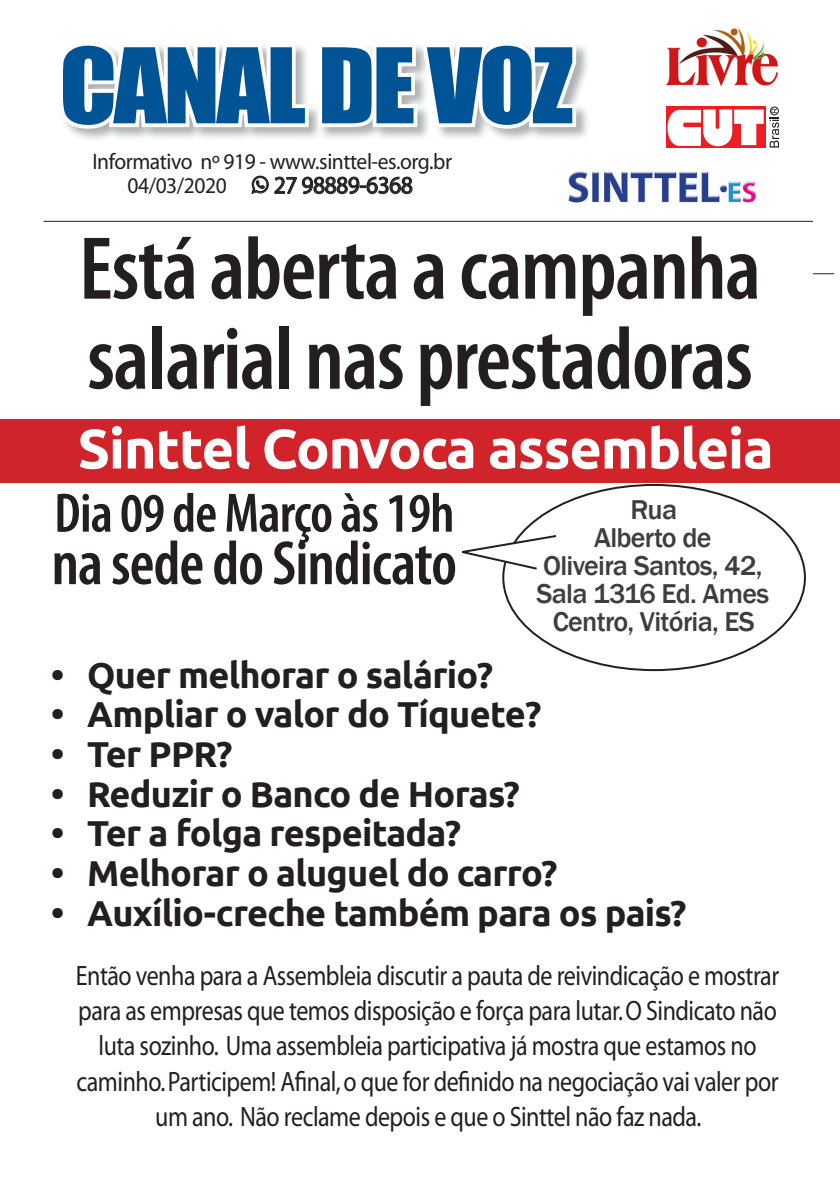
<style>
.page{position:relative;width:840px;height:1191px;background:#fff}
.page>*{position:absolute;margin:0;border:0;box-sizing:border-box;transform-origin:0 0}
.titulo_1{font:96.2px "Impact";letter-spacing:-.03em;color:#005495;scale:1.08 1}
.Título_2{font:600 condensed 90px "Myriad Pro";letter-spacing:-.015em;color:#231f20}
.Título_2-2{font:600 condensed 63px "Myriad Pro";letter-spacing:-.015em;color:#231f20}
.Título_2-3{font:600 condensed 56px "Myriad Pro";letter-spacing:-.015em;color:#231f20}
.sub_-_20{font:700 55.6px "Ubuntu";letter-spacing:-.02em;color:#fff}
.t1{font:700 36px "Ubuntu";letter-spacing:-.02em;color:#231f20}
.Boca_-_subtitulo_2{font:28px/35.2px "Myriad";letter-spacing:-.02em;color:#231f20;text-align:center;scale:.85 1}
.subtitulo2{font:500 28px/28px "Franklin Gothic";letter-spacing:-.025em;color:#3e3e3f;text-align:center}
.corpo1{font:24.6px "Myriad";letter-spacing:-.02em;color:#231f20;scale:.96 1}
.corpo1-2{font:22.4px/24.6px "Myriad";letter-spacing:-.02em;color:#231f20;scale:.96 1}
</style>
<div class="page">
<img style="left:569px;top:171px;width:187px;height:32px">
<svg style="left:813px;top:273px;width:20px;height:1px"></svg>
<hr style="left:43px;top:221px;width:769px;height:1px;background:#231f20">
<div style="left:59px;top:42px;width:531px;height:100px;background:#95979a;opacity:.75"></div>
<div style="left:665px;top:106px;width:100px;height:41px;background:#ee1d23"></div>
<svg style="left:665px;top:109px;width:98px;height:39px"></svg>
<svg style="left:769px;top:108px;width:9px;height:40px"></svg>
<div style="left:769px;top:107px;width:9px;height:8px;border:1px solid #231f20;border-radius:50%"></div>
<img style="left:666px;top:28px;width:113px;height:59px">
<div style="left:0;top:420px;width:839px;height:63px;background:#d1232a"></div>
<svg style="left:462px;top:533px;width:95px;height:38px"></svg>
<svg style="left:59px;top:42px;width:520px;height:159px"></svg>
<p class="titulo_1" style="left:59px;top:11px;width:477px">CANAL DE VOZ</p>
<p class="corpo1-2" style="left:127px;top:150px;width:339px;text-indent:-35px">Informativo nº 919 - www.sinttel-es.org.br<br>04/03/2020</p>
<p class="corpo1" style="left:273px;top:173px;width:146px">27 98889-6368</p>
<p class="Título_2" style="left:79px;top:220px;width:683px">Está aberta a campanha</p>
<p class="Título_2" style="left:87px;top:310px;width:666px">salarial nas prestadoras</p>
<p class="sub_-_20" style="left:78px;top:415px;width:697px">Sinttel Convoca assembleia</p>
<p class="Título_2-3" style="left:54px;top:482px;width:401px">Dia 09 de Março às 19h</p>
<p class="Título_2-2" style="left:52px;top:529px;width:407px">na sede do Sindicato</p>
<p class="subtitulo2" style="left:536px;top:496px;width:234px">Rua<br>Alberto de<br>Oliveira Santos, 42,<br>Sala 1316 Ed. Ames<br>Centro, Vitória, ES</p>
<p class="t1" style="left:51px;top:653px;width:443px">• Quer melhorar o salário?</p>
<p class="t1" style="left:51px;top:693px;width:491px">• Ampliar o valor do Tíquete?</p>
<p class="t1" style="left:51px;top:732px;width:183px">• Ter PPR?</p>
<p class="t1" style="left:51px;top:772px;width:470px">• Reduzir o Banco de Horas?</p>
<p class="t1" style="left:51px;top:812px;width:411px">• Ter a folga respeitada?</p>
<p class="t1" style="left:51px;top:851px;width:507px">• Melhorar o aluguel do carro?</p>
<p class="t1" style="left:51px;top:891px;width:636px">• Auxílio-creche também para os pais?</p>
<p class="Boca_-_subtitulo_2" style="left:76px;top:959px;width:828px">Então venha para a Assembleia discutir a pauta de reivindicação e mostrar para as empresas que temos disposição e força para lutar. O Sindicato não luta sozinho. Uma assembleia participativa já mostra que estamos no caminho. Participem! Afinal, o que for definido na negociação vai valer por um ano. Não reclame depois e que o Sinttel não faz nada.</p>
</div>
